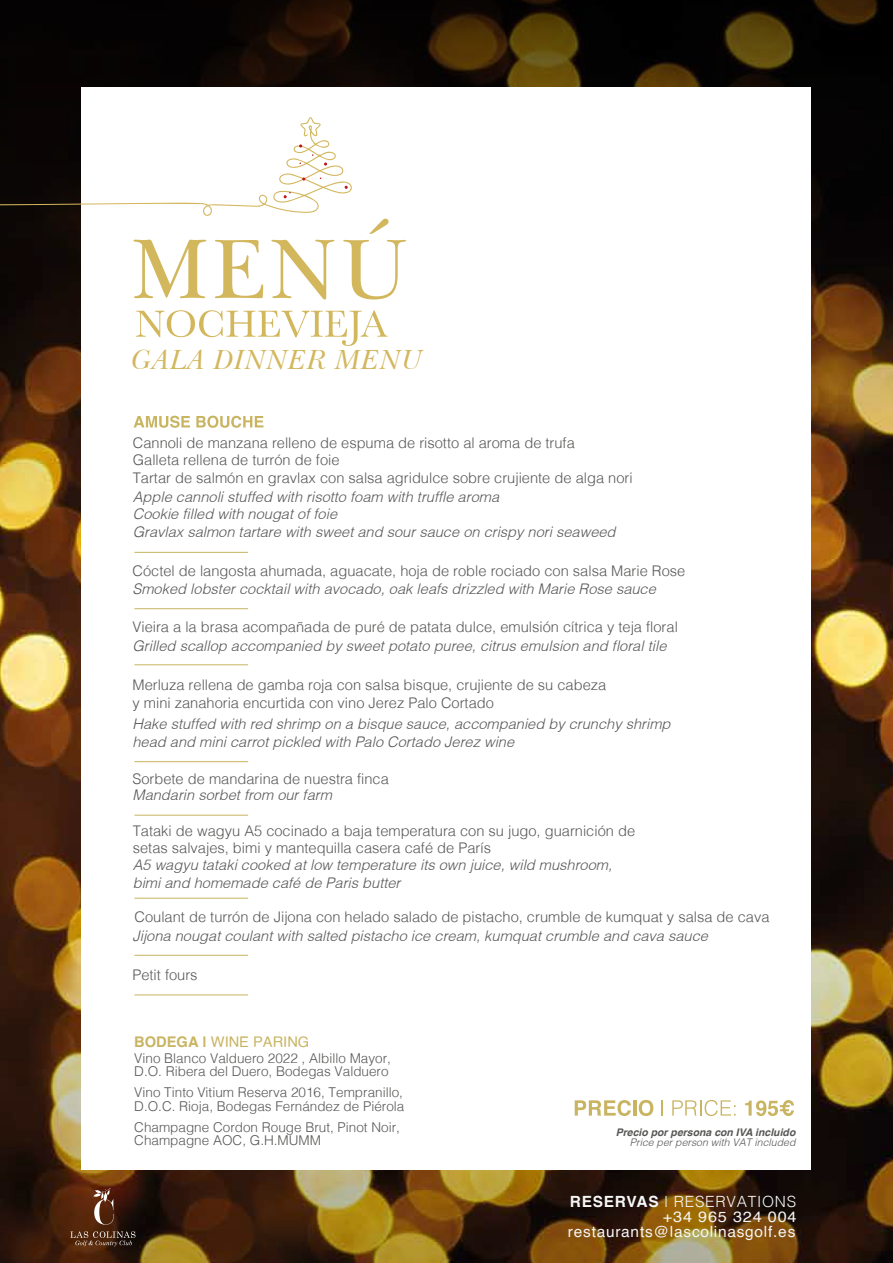
<style>
.page{position:relative;width:893px;height:1263px;background:#fff}
.page>*{position:absolute;margin:0;border:0;box-sizing:border-box;transform-origin:0 0}
.t1{font:86.7px "Baskerville BT";color:#d3b75d}
.t2{font:italic 28.35px "Baskerville BT";color:#d3b75d}
.t3{font:15.45px "Helvetica";letter-spacing:.05em;color:#f6f6f6}
.t4{font:300 15.45px "Helvetica";letter-spacing:.05em;color:#f6f6f6}
.t5{font:15px "Helvetica";letter-spacing:.05em;color:#f6f6f6;scale:1.08 1}
.t6{font:300 14.7px/17.5px "Helvetica";color:#575756}
.t7{font:italic 300 14.7px/17.5px "Helvetica";color:#575756}
.t8{font:14.7px "Helvetica";color:#c9b462}
.t9{font:300 13.5px/13.5px "Helvetica";color:#575756}
.t10{font:italic 700 10.5px "Helvetica";color:#575756}
.t11{font:italic 300 10.5px "Helvetica";color:#575756}
.s1{font-weight:700}
</style>
<div class="page">
<img style="left:0;top:545px;width:893px;height:169px">
<img style="left:0;top:714px;width:893px;height:549px">
<svg style="left:0;top:0;width:893px;height:545px;background:#2a1b09"></svg>
<svg style="left:70px;top:1231px;width:65px;height:15px"></svg>
<svg style="left:93px;top:1188px;width:21px;height:37px"></svg>
<div style="left:82px;top:87px;width:729px;height:1082px;background:#fff"></div>
<svg style="left:575px;top:1100px;width:56px;height:16px"></svg>
<hr style="left:633px;top:1100px;width:3px;height:15px;background:#c9b462">
<svg style="left:639px;top:1100px;width:14px;height:16px"></svg>
<svg style="left:662px;top:1100px;width:1px;height:15px"></svg>
<svg style="left:672px;top:1100px;width:63px;height:16px"></svg>
<svg style="left:745px;top:1100px;width:49px;height:16px"></svg>
<svg style="left:136px;top:310px;width:251px;height:36px"></svg>
<svg style="left:134px;top:416px;width:56px;height:12px"></svg>
<svg style="left:196px;top:416px;width:67px;height:12px"></svg>
<hr style="left:134px;top:552px;width:114px;height:1px;background:#c9b462">
<hr style="left:134px;top:608px;width:114px;height:1px;background:#c9b462">
<hr style="left:134px;top:664px;width:114px;height:1px;background:#c9b462">
<hr style="left:134px;top:815px;width:114px;height:1px;background:#c9b462">
<hr style="left:134px;top:898px;width:114px;height:1px;background:#c9b462">
<hr style="left:134px;top:955px;width:114px;height:1px;background:#c9b462">
<hr style="left:134px;top:761px;width:114px;height:1px;background:#c9b462">
<hr style="left:134px;top:994px;width:114px;height:1px;background:#c9b462">
<svg style="left:0;top:117px;width:352px;height:99px"></svg>
<h1 class="t1" style="left:129px;top:215px;width:282px">MENÚ</h1>
<h2 class="t2" style="left:132px;top:342px;width:293px">GALA DINNER MENU</h2>
<p class="t6" style="left:133px;top:433px;width:501px">Cannoli de manzana relleno de espuma de risotto al aroma de trufa<br>Galleta rellena de turrón de foie<br>Tartar de salmón en gravlax con salsa agridulce sobre crujiente de alga nori</p>
<p class="t7" style="left:133px;top:488px;width:484px">Apple cannoli stuffed with risotto foam with truffle aroma<br>Cookie filled with nougat of foie<br>Gravlax salmon tartare with sweet and sour sauce on crispy nori seaweed</p>
<p class="t6" style="left:132px;top:562px;width:554px">Cóctel de langosta ahumada, aguacate, hoja de roble rociado con salsa Marie Rose</p>
<p class="t7" style="left:132px;top:579px;width:525px">Smoked lobster cocktail with avocado, oak leafs drizzled with Marie Rose sauce</p>
<p class="t6" style="left:132px;top:618px;width:547px">Vieira a la brasa acompañada de puré de patata dulce, emulsión cítrica y teja floral</p>
<p class="t7" style="left:132px;top:637px;width:535px">Grilled scallop accompanied by sweet potato puree, citrus emulsion and floral tile</p>
<p class="t6" style="left:132px;top:676px;width:475px">Merluza rellena de gamba roja con salsa bisque, crujiente de su cabeza y mini zanahoria encurtida con vino Jerez Palo Cortado</p>
<p class="t7" style="left:132px;top:715px;width:540px">Hake stuffed with red shrimp on a bisque sauce, accompanied by crunchy shrimp head and mini carrot pickled with Palo Cortado Jerez wine</p>
<p class="t6" style="left:132px;top:770px;width:258px">Sorbete de mandarina de nuestra finca</p>
<p class="t7" style="left:132px;top:786px;width:201px">Mandarin sorbet from our farm</p>
<p class="t6" style="left:133px;top:821px;width:504px">Tataki de wagyu A5 cocinado a baja temperatura con su jugo, guarnición de setas salvajes, bimi y mantequilla casera café de París</p>
<p class="t7" style="left:133px;top:856px;width:481px">A5 wagyu tataki cooked at low temperature its own juice, wild mushroom, bimi and homemade café de Paris butter</p>
<p class="t6" style="left:135px;top:908px;width:636px">Coulant de turrón de Jijona con helado salado de pistacho, crumble de kumquat y salsa de cava</p>
<p class="t7" style="left:132px;top:926px;width:577px">Jijona nougat coulant with salted pistacho ice cream, kumquat crumble and cava sauce</p>
<p class="t6" style="left:132px;top:966px;width:67px">Petit fours</p>
<p class="t8" style="left:134px;top:1030px;width:177px"><span class="s1">BODEGA |</span> WINE PARING</p>
<p class="t9" style="left:134px;top:1051px;width:258px">Vino Blanco Valduero 2022 , Albillo Mayor,<br>D.O. Ribera del Duero, Bodegas Valduero</p>
<p class="t9" style="left:134px;top:1085px;width:272px">Vino Tinto Vitium Reserva 2016, Tempranillo,<br>D.O.C. Rioja, Bodegas Fernández de Piérola</p>
<p class="t9" style="left:134px;top:1120px;width:267px">Champagne Cordon Rouge Brut, Pinot Noir,<br>Champagne AOC, G.H.MUMM</p>
<p class="t10" style="left:616px;top:1123px;width:181px">Precio por persona con IVA incluido</p>
<p class="t11" style="left:630px;top:1136px;width:167px">Price per person with VAT included</p>
<p class="t4" style="left:570px;top:1192px;width:228px"><span class="s1">RESERVAS</span> l RESERVATIONS</p>
<p class="t5" style="left:663px;top:1205px;width:125px">+34 965 324 004</p>
<p class="t3" style="left:568px;top:1220px;width:229px">restaurants@lascolinasgolf.es</p>
</div>
